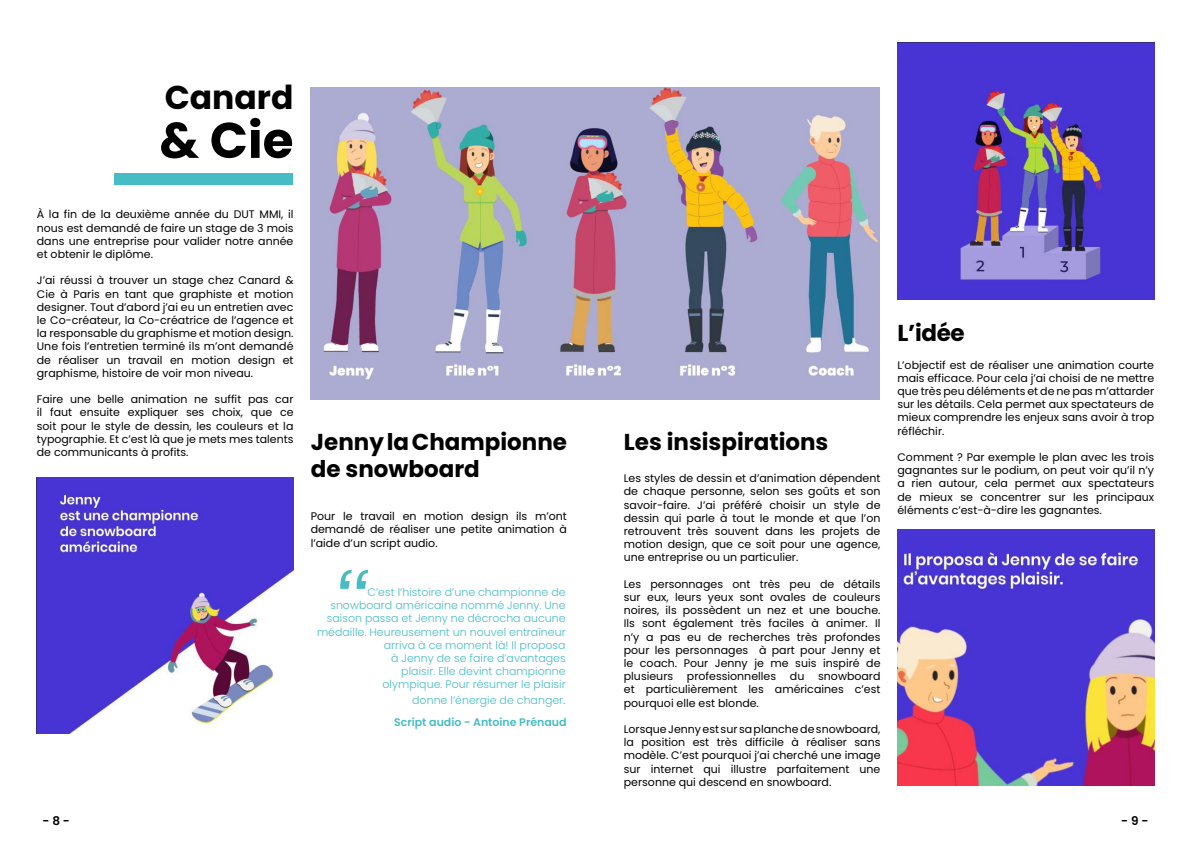
<style>
.page{position:relative;width:1191px;height:842px;background:#fff}
.page>*{position:absolute;margin:0;border:0;box-sizing:border-box;transform-origin:0 0}
.t1{font:italic 300 101px "Poppins";color:#48bcc4}
.t2{font:700 50px "Poppins";color:#000}
.t3{font:700 33px "Poppins";color:#000}
.t4{font:700 23px/27.6px "Poppins";color:#000}
.t5{font:600 12px "Poppins";color:#000}
.t6{font:11px/13.2px "Poppins";color:#000;text-align:justify}
.t7{font:300 11px/13.2px "Poppins";color:#48bcc4;text-align:right}
.t8{font:600 11px "Poppins";color:#48bcc4}
.s1{font-size:13px}
</style>
<div class="page">
<img style="left:37px;top:478px;width:256px;height:256px">
<img style="left:897px;top:529px;width:257px;height:257px">
<div style="left:115px;top:174px;width:178px;height:11px;background:#48bcc4"></div>
<img style="left:897px;top:43px;width:257px;height:257px">
<img style="left:310px;top:87px;width:569px;height:313px">
<h3 class="t3" style="left:165px;top:78px;width:130px">Canard</h3>
<h2 class="t2" style="left:159px;top:111px;width:136px">&amp; Cie</h2>
<p class="t6" style="left:37px;top:208px;width:258px">À la fin de la deuxième année du DUT MMI, il nous est demandé de faire un stage de 3 mois dans une entreprise pour valider notre année et obtenir le diplôme.</p>
<p class="t6" style="left:37px;top:274px;width:258px">J’ai réussi à trouver un stage chez Canard &amp; Cie à Paris en tant que graphiste et motion designer. Tout d’abord j’ai eu un entretien avec le Co-créateur, la Co-créatrice de l’agence et la responsable du graphisme et motion design.<br>Une fois l’entretien terminé ils m’ont demandé de réaliser un travail en motion design et graphisme, histoire de voir mon niveau.</p>
<p class="t6" style="left:37px;top:393px;width:258px">Faire une belle animation ne suffit pas car il faut ensuite expliquer ses choix, que ce soit pour le style de dessin, les couleurs et la typographie. Et c’est là que je mets mes talents de communicants à profits.</p>
<h3 class="t4" style="left:311px;top:428px;width:258px">Jenny la Championne de snowboard</h3>
<p class="t6" style="left:311px;top:510px;width:258px">Pour le travail en motion design ils m’ont demandé de réaliser une petite animation à l’aide d’un script audio.</p>
<h1 class="t1" style="left:337px;top:554px;width:34px">‘‘</h1>
<p class="t7" style="left:317px;top:586px;width:250px">C’est l’histoire d’une championne de snowboard américaine nommé Jenny. Une saison passa et Jenny ne décrocha aucune médaille. Heureusement un nouvel entraîneur arriva à ce moment là! Il proposa<br>à Jenny de se faire d’avantages<br>plaisir. Elle devint championne<br>olympique. Pour résumer le plaisir</p>
<p class="t7" style="left:412px;top:694px;width:155px">donne l’énergie de changer<span class="s1">.</span></p>
<p class="t8" style="left:394px;top:716px;width:174px">Script audio - Antoine Prénaud</p>
<h3 class="t4" style="left:624px;top:428px;width:206px">Les insispirations</h3>
<p class="t6" style="left:624px;top:472px;width:258px">Les styles de dessin et d’animation dépendent de chaque personne, selon ses goûts et son savoir-faire. J’ai préféré choisir un style de dessin qui parle à tout le monde et que l’on retrouvent très souvent dans les projets de motion design, que ce soit pour une agence, une entreprise ou un particulier.</p>
<p class="t6" style="left:624px;top:577px;width:258px">Les personnages ont très peu de détails sur eux, leurs yeux sont ovales de couleurs noires, ils possèdent un nez et une bouche.<br>Ils sont également très faciles à animer. Il n’y a pas eu de recherches très profondes pour les personnages à part pour Jenny et le coach. Pour Jenny je me suis inspiré de plusieurs</p>
<p class="t6" style="left:687px;top:670px;width:91px">professionnelles</p>
<p class="t6" style="left:790px;top:670px;width:16px">du</p>
<p class="t6" style="left:624px;top:670px;width:258px;text-indent:194px">snowboard et particulièrement les américaines c’est pourquoi elle est blonde.</p>
<p class="t6" style="left:624px;top:723px;width:258px">Lorsque Jenny est sur sa planche de snowboard, la position est très difficile à réaliser sans modèle. C’est pourquoi j’ai cherché une image sur internet qui illustre parfaitement une personne qui descend en snowboard.</p>
<h3 class="t4" style="left:897px;top:320px;width:69px">L’idée</h3>
<p class="t6" style="left:897px;top:358px;width:258px">L’objectif est de réaliser une animation courte mais efficace. Pour cela j’ai choisi de ne mettre que très peu déléments et de ne pas m’attarder sur les détails. Cela permet aux spectateurs de mieux comprendre les enjeux sans avoir à trop réfléchir.</p>
<p class="t6" style="left:897px;top:450px;width:258px">Comment ? Par exemple le plan avec les trois gagnantes sur le podium, on peut voir qu’il n’y a rien autour, cela permet aux spectateurs de mieux se concentrer sur les principaux éléments c’est-à-dire les gagnantes.</p>
<p class="t5" style="left:43px;top:814px;width:29px">- 8 -</p>
<p class="t5" style="left:1121px;top:814px;width:29px">- 9 -</p>
</div>
